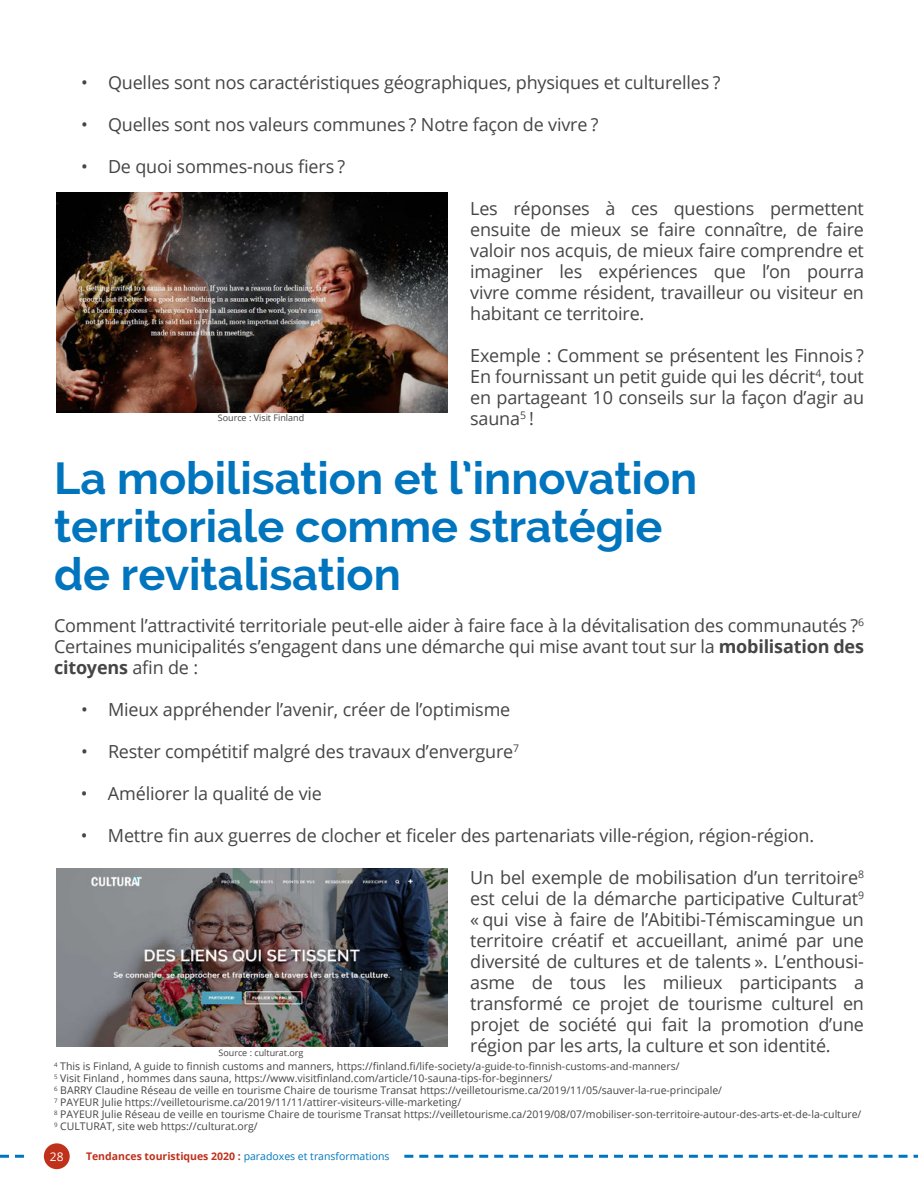
<style>
.page{position:relative;width:918px;height:1188px;background:#fff}
.page>*{position:absolute;margin:0;border:0;box-sizing:border-box;transform-origin:0 0}
.t1{font:700 45px/48px "Raleway";color:#0075be}
.t2{font:18px/21px "Open Sans";letter-spacing:-.01em;color:#454545;text-align:justify}
.t3{font:12px "Open Sans";color:#fff}
.t4{font:10.5px/12px "Open Sans";color:#454545}
.t5{font:700 10.5px "Open Sans";color:#bf301a}
.t6{font:9px "Open Sans";color:#454545}
.s1{font-weight:700}
.s2{font-weight:400;color:#0075bf}
</style>
<div class="page">
<svg style="left:0;top:1155px;width:918px;height:3px"></svg>
<div style="left:28px;top:1143px;width:373px;height:26px;background:#fff"></div>
<div style="left:44px;top:1143px;width:26px;height:26px;background:#bf311a;border-radius:50%"></div>
<img style="left:56px;top:192px;width:392px;height:221px">
<img style="left:56px;top:868px;width:392px;height:178px">
<p class="t2" style="left:81px;top:74px;width:641px">• Quelles sont nos caractéristiques géographiques, physiques et culturelles ?</p>
<p class="t2" style="left:81px;top:116px;width:519px">• Quelles sont nos valeurs communes ? Notre façon de vivre ?</p>
<p class="t2" style="left:81px;top:158px;width:266px">• De quoi sommes-nous fiers ?</p>
<p class="t2" style="left:470px;top:200px;width:395px">Les réponses à ces questions permettent ensuite de mieux se faire connaître, de faire valoir nos acquis, de mieux faire comprendre et imaginer les expériences que l’on pourra vivre comme résident, travailleur ou visiteur en habitant ce territoire.</p>
<p class="t2" style="left:470px;top:344px;width:395px">Exemple : Comment se présentent les Finnois ?<br>En fournissant un petit guide qui les décrit<sup>4</sup>, tout en partageant 10 conseils sur la façon d’agir au sauna<sup>5</sup> !</p>
<h1 class="t1" style="left:54px;top:454px;width:645px">La mobilisation et l’innovation territoriale comme stratégie de revitalisation</h1>
<p class="t2" style="left:54px;top:614px;width:812px">Comment l’attractivité territoriale peut-elle aider à faire face à la dévitalisation des communautés ?<sup>6<br></sup>Certaines municipalités s’engagent dans une démarche qui mise avant tout sur la <span class="s1">mobilisation des citoyens</span> afin de :</p>
<p class="t2" style="left:81px;top:701px;width:431px">• Mieux appréhender l’avenir, créer de l’optimisme</p>
<p class="t2" style="left:81px;top:743px;width:440px">• Rester compétitif malgré des travaux d’envergure<sup>7</sup></p>
<p class="t2" style="left:81px;top:785px;width:243px">• Améliorer la qualité de vie</p>
<p class="t2" style="left:81px;top:827px;width:735px">• Mettre fin aux guerres de clocher et ficeler des partenariats ville-région, région-région.</p>
<p class="t2" style="left:470px;top:866px;width:395px">Un bel exemple de mobilisation d’un territoire<sup>8 </sup>est celui de la démarche participative Culturat<sup>9 </sup>« qui vise à faire de l’Abitibi-Témiscamingue un territoire créatif et accueillant, animé par une diversité de cultures et de talents ». L’enthousi&shy;asme de tous les milieux participants a transformé ce projet de tourisme culturel en projet de société qui fait la promotion d’une région par les arts, la culture et son identité.</p>
<p class="t4" style="left:54px;top:1060px;width:809px"><sup>4</sup> This is Finland, A guide to finnish customs and manners, https://finland.fi/life-society/a-guide-to-finnish-customs-and-manners/<br><sup>5</sup> Visit Finland , hommes dans sauna, https://www.visitfinland.com/article/10-sauna-tips-for-beginners/<br><sup>6</sup> BARRY Claudine Réseau de veille en tourisme Chaire de tourisme Transat https://veilletourisme.ca/2019/11/05/sauver-la-rue-principale/<br><sup>7</sup> PAYEUR Julie https://veilletourisme.ca/2019/11/11/attirer-visiteurs-ville-marketing/<br><sup>8</sup> PAYEUR Julie Réseau de veille en tourisme Chaire de tourisme Transat https://veilletourisme.ca/2019/08/07/mobiliser-son-territoire-autour-des-arts-et-de-la-culture/ <sup>9</sup> CULTURAT, site web https://culturat.org/</p>
<p class="t6" style="left:218px;top:412px;width:88px">Source : Visit Finland</p>
<p class="t6" style="left:218px;top:1047px;width:87px">Source : culturat.org</p>
<p class="t3" style="left:50px;top:1148px;width:15px">28</p>
<p class="t5" style="left:86px;top:1152px;width:305px">Tendances touristiques 2020 : <span class="s2">paradoxes et transformations</span></p>
</div>
